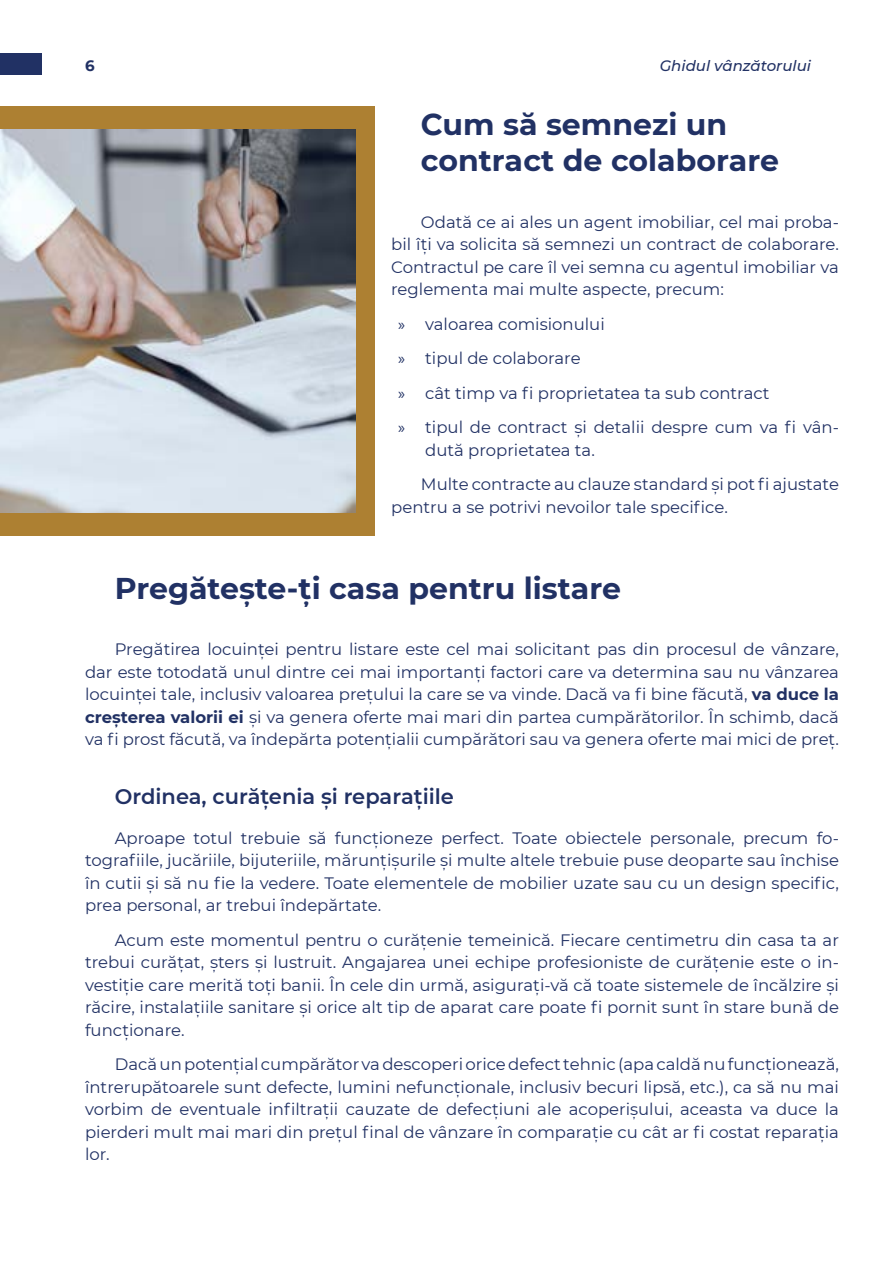
<style>
.page{position:relative;width:893px;height:1263px;background:#fff}
.page>*{position:absolute;margin:0;border:0;box-sizing:border-box;transform-origin:0 0}
.t1{font:700 30px/36px "Montserrat";color:#213164}
.t2{font:600 21px "Montserrat";color:#213164}
.basic{font:16.5px/22.5px "Montserrat";color:#213164;text-align:justify}
.t3{font:italic 500 15px "Montserrat";color:#213164}
.t4{font:700 15px "Montserrat";color:#213164}
.s1{font-family:"Myriad Pro"}
.s2{font-weight:700}
</style>
<div class="page">
<div style="left:0;top:106px;width:374px;height:430px;background:#ad8032"></div>
<img style="left:0;top:130px;width:355px;height:383px">
<div style="left:0;top:53px;width:42px;height:21px;background:#213164"></div>
<p class="t4" style="left:85px;top:55px;width:11px">6</p>
<p class="t3" style="left:660px;top:55px;width:153px">Ghidul vânzătorului</p>
<p class="t1" style="left:421px;top:105px;width:359px">Cum să semnezi un contract de colaborare</p>
<p class="basic" style="left:391px;top:210px;width:449px;text-indent:30px">Odată ce ai ales un agent imobiliar, cel mai proba&shy;bil îți va solicita să semnezi un contract de colaborare.<br>Contractul pe care îl vei semna cu agentul imobiliar va reglementa mai multe aspecte, precum:</p>
<p class="basic" style="left:398px;top:312px;width:208px"><span class="s1">»</span> valoarea comisionului</p>
<p class="basic" style="left:398px;top:347px;width:184px"><span class="s1">»</span> tipul de colaborare</p>
<p class="basic" style="left:398px;top:381px;width:373px"><span class="s1">»</span> cât timp va fi proprietatea ta sub contract</p>
<p class="basic" style="left:425px;top:416px;width:415px;text-indent:-27px"><span class="s1">»</span> tipul de contract și detalii despre cum va fi vân&shy;dută proprietatea ta.</p>
<p class="basic" style="left:391px;top:473px;width:449px;text-indent:30px">Multe contracte au clauze standard și pot fi ajustate pentru a se potrivi nevoilor tale specifice.</p>
<p class="t1" style="left:115px;top:569px;width:508px">Pregătește-ți casa pentru listare</p>
<p class="basic" style="left:85px;top:638px;width:755px;text-indent:30px">Pregătirea locuinței pentru listare este cel mai solicitant pas din procesul de vânzare, dar este totodată unul dintre cei mai importanți factori care va determina sau nu vânzarea locuinței tale, inclusiv valoarea prețului la care se va vinde. Dacă va fi bine făcută, <span class="s2">va duce la creșterea valorii ei</span> și va genera oferte mai mari din partea cumpărătorilor. În schimb, dacă va fi prost făcută, va îndepărta potențialii cumpărători sau va genera oferte mai mici de preț.</p>
<p class="t2" style="left:115px;top:782px;width:341px">Ordinea, curățenia și reparațiile</p>
<p class="basic" style="left:85px;top:826px;width:755px;text-indent:30px">Aproape totul trebuie să funcționeze perfect. Toate obiectele personale, precum fo&shy;tografiile, jucăriile, bijuteriile, mărunțișurile și multe altele trebuie puse deoparte sau închise în cutii și să nu fie la vedere. Toate elementele de mobilier uzate sau cu un design specific, prea personal, ar trebui îndepărtate.</p>
<p class="basic" style="left:85px;top:928px;width:755px;text-indent:30px">Acum este momentul pentru o curățenie temeinică. Fiecare centimetru din casa ta ar trebui curățat, șters și lustruit. Angajarea unei echipe profesioniste de curățenie este o in&shy;vestiție care merită toți banii. În cele din urmă, asigurați-vă că toate sistemele de încălzire și răcire, instalațiile sanitare și orice alt tip de aparat care poate fi pornit sunt în stare bună de funcționare.</p>
<p class="basic" style="left:85px;top:1053px;width:755px;text-indent:30px">Dacă un potențial cumpărător va descoperi orice defect tehnic (apa caldă nu funcționează, întrerupătoarele sunt defecte, lumini nefuncționale, inclusiv becuri lipsă, etc.), ca să nu mai vorbim de eventuale infiltrații cauzate de defecțiuni ale acoperișului, aceasta va duce la pierderi mult mai mari din prețul final de vânzare în comparație cu cât ar fi costat reparația lor.</p>
</div>
